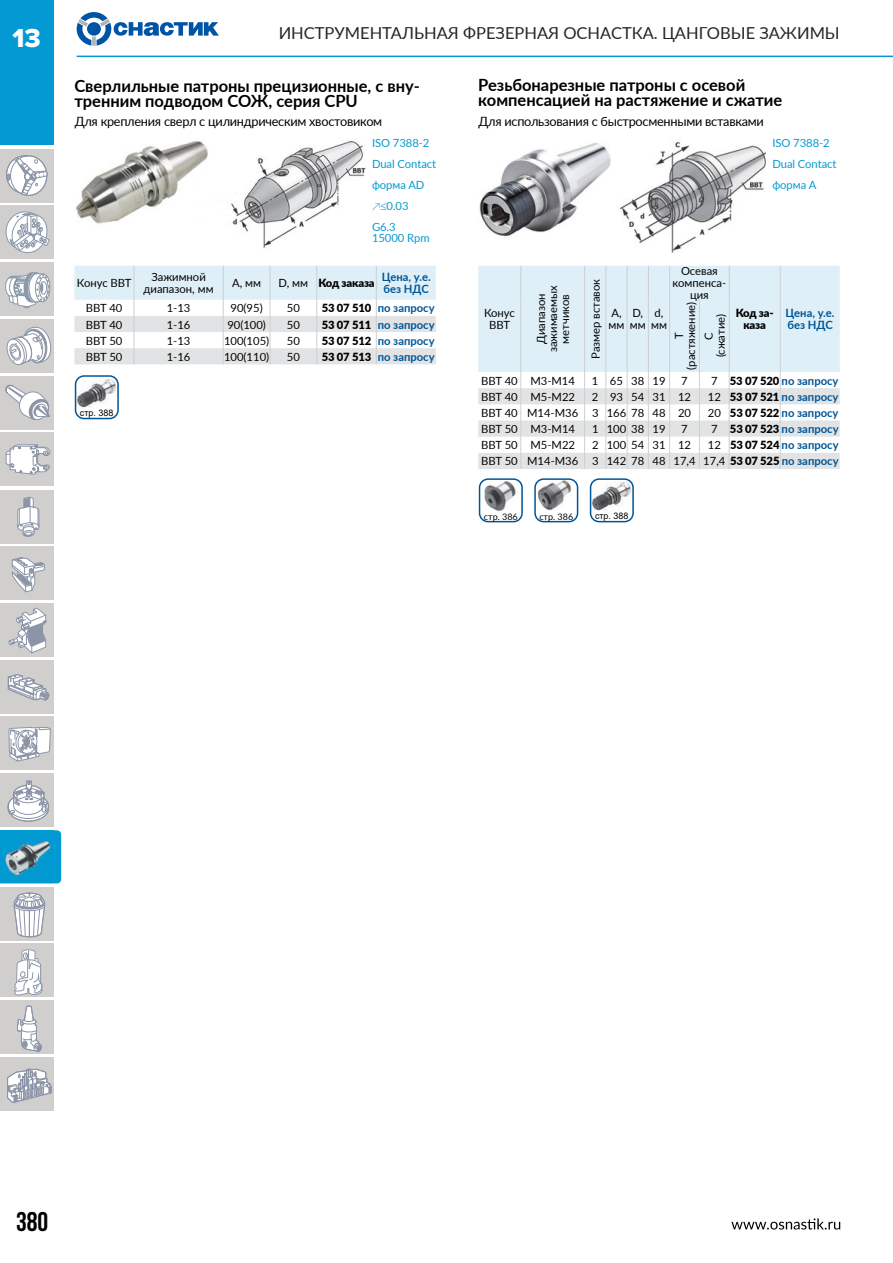
<style>
.page{position:relative;width:893px;height:1263px;background:#fff}
.page>*{position:absolute;margin:0;border:0;box-sizing:border-box;transform-origin:0 0}
.t1{font:700 27px "Bebas Neue";color:#000}
.t2{font:27px "Proxima Nova Extrabld";color:#fff}
.t3{font:700 16.5px/15px "Lato";color:#000}
.t4{font:16.5px "Lato";color:#272524}
.t5{font:12.75px "Lato";letter-spacing:-.02em;color:#000}
.t6{font:11.25px/12px "Lato";color:#000;text-align:center}
.t7{font:700 11.25px/12px "Lato";color:#005597}
.t8{font:11.25px/21px "Lato";letter-spacing:-.005em;color:#0399d2}
.t9{font:900 11.25px/12px "Lato";letter-spacing:-.015em;color:#000;text-align:center}
.t10{font:9px "Arial";color:#000}
.t11{font:9px "Lato";color:#000}
.s1{font-weight:300}
.s2{font-weight:400}
.s3{font-weight:900;color:#000}
.s4{font-weight:400;color:#000}
.s5{font-weight:900}
.s6{font-weight:700;color:#005597}
</style>
<div class="page">
<svg style="left:731px;top:1218px;width:109px;height:11px"></svg>
<div style="left:0;top:0;width:53px;height:145px;background:#0399d2"></div>
<div style="left:0;top:149px;width:53px;height:53px;background:#d0cfce"></div>
<svg style="left:77px;top:12px;width:142px;height:34px"></svg>
<svg style="left:6px;top:155px;width:42px;height:41px"></svg>
<svg style="left:0;top:830px;width:61px;height:53px"></svg>
<div style="left:0;top:206px;width:53px;height:53px;background:#d0cfce"></div>
<div style="left:0;top:263px;width:53px;height:53px;background:#d0cfce"></div>
<div style="left:0;top:319px;width:53px;height:53px;background:#d0cfce"></div>
<div style="left:0;top:376px;width:53px;height:53px;background:#d0cfce"></div>
<div style="left:0;top:433px;width:53px;height:53px;background:#d0cfce"></div>
<div style="left:0;top:490px;width:53px;height:53px;background:#d0cfce"></div>
<div style="left:0;top:547px;width:53px;height:53px;background:#d0cfce"></div>
<div style="left:0;top:603px;width:53px;height:53px;background:#d0cfce"></div>
<div style="left:0;top:660px;width:53px;height:53px;background:#d0cfce"></div>
<div style="left:0;top:717px;width:53px;height:53px;background:#d0cfce"></div>
<div style="left:0;top:773px;width:53px;height:54px;background:#d0cfce"></div>
<div style="left:0;top:887px;width:53px;height:53px;background:#d0cfce"></div>
<div style="left:0;top:944px;width:53px;height:53px;background:#d0cfce"></div>
<div style="left:0;top:1000px;width:53px;height:54px;background:#d0cfce"></div>
<div style="left:0;top:1057px;width:53px;height:53px;background:#d0cfce"></div>
<svg style="left:14px;top:893px;width:31px;height:44px"></svg>
<svg style="left:14px;top:949px;width:28px;height:47px"></svg>
<svg style="left:17px;top:1005px;width:25px;height:47px"></svg>
<svg style="left:7px;top:1069px;width:45px;height:34px"></svg>
<svg style="left:2px;top:211px;width:49px;height:97px"></svg>
<svg style="left:6px;top:326px;width:46px;height:39px"></svg>
<svg style="left:5px;top:384px;width:49px;height:39px"></svg>
<svg style="left:6px;top:444px;width:44px;height:30px"></svg>
<svg style="left:17px;top:497px;width:23px;height:40px"></svg>
<svg style="left:12px;top:558px;width:33px;height:34px"></svg>
<hr style="left:77px;top:56px;width:816px;height:1px;background:#0399d2">
<svg style="left:9px;top:608px;width:38px;height:45px"></svg>
<svg style="left:8px;top:674px;width:43px;height:87px"></svg>
<svg style="left:8px;top:781px;width:41px;height:40px"></svg>
<img style="left:0;top:831px;width:53px;height:51px">
<svg style="left:74px;top:266px;width:362px;height:98px"></svg>
<img style="left:231px;top:141px;width:135px;height:107px">
<img style="left:76px;top:141px;width:132px;height:83px">
<svg style="left:478px;top:266px;width:362px;height:203px"></svg>
<hr style="left:521px;top:266px;width:1px;height:34px;background:#cdcfd0">
<hr style="left:521px;top:300px;width:1px;height:72px;background:#cdcfd0">
<hr style="left:584px;top:266px;width:1px;height:34px;background:#cdcfd0">
<hr style="left:584px;top:300px;width:1px;height:72px;background:#cdcfd0">
<hr style="left:606px;top:266px;width:1px;height:34px;background:#cdcfd0">
<hr style="left:606px;top:300px;width:1px;height:72px;background:#cdcfd0">
<hr style="left:627px;top:266px;width:1px;height:34px;background:#cdcfd0">
<hr style="left:627px;top:300px;width:1px;height:72px;background:#cdcfd0">
<hr style="left:648px;top:266px;width:1px;height:34px;background:#cdcfd0">
<hr style="left:669px;top:266px;width:1px;height:34px;background:#cdcfd0">
<hr style="left:648px;top:300px;width:1px;height:72px;background:#cdcfd0">
<hr style="left:669px;top:300px;width:1px;height:72px;background:#cdcfd0">
<hr style="left:729px;top:266px;width:1px;height:34px;background:#cdcfd0">
<hr style="left:729px;top:300px;width:1px;height:72px;background:#cdcfd0">
<hr style="left:780px;top:266px;width:1px;height:34px;background:#cdcfd0">
<hr style="left:780px;top:300px;width:1px;height:72px;background:#cdcfd0">
<img style="left:619px;top:141px;width:147px;height:112px">
<img style="left:479px;top:143px;width:132px;height:94px">
<img style="left:76px;top:378px;width:40px;height:30px">
<div style="left:75px;top:375px;width:44px;height:44px;border:2px solid #005597;border-radius:9px"></div>
<img style="left:593px;top:481px;width:38px;height:30px">
<div style="left:590px;top:478px;width:44px;height:44px;border:2px solid #005597;border-radius:9px"></div>
<img style="left:482px;top:481px;width:38px;height:30px">
<div style="left:479px;top:478px;width:44px;height:44px;border:2px solid #005597;border-radius:9px"></div>
<img style="left:537px;top:479px;width:41px;height:31px">
<div style="left:534px;top:478px;width:44px;height:44px;border:2px solid #005597;border-radius:9px"></div>
<h1 class="t2" style="left:12px;top:22px;width:30px">13</h1>
<h2 class="t4" style="left:279px;top:23px;width:563px">ИНСТРУМЕНТАЛЬНАЯ ФРЕЗЕРНАЯ ОСНАСТКА. ЦАНГОВЫЕ ЗАЖИМЫ</h2>
<h2 class="t3" style="left:478px;top:77px;width:306px">Резьбонарезные патроны с осевой компенcацией на растяжение и сжатие</h2>
<h2 class="t3" style="left:74px;top:78px;width:347px">Сверлильные патроны прецизионные, с вну&shy;тренним подводом СОЖ, серия CPU</h2>
<p class="t8" style="left:372px;top:133px;width:66px">ISO 7388-2<br>Dual Contact форма AD <span class="s1">↗</span>≤0.03<br>G6.3</p>
<p class="t8" style="left:372px;top:227px;width:59px">15000 Rpm</p>
<p class="t5" style="left:75px;top:114px;width:309px">Для крепления сверл с цилиндрическим хвостовиком</p>
<p class="t5" style="left:478px;top:114px;width:287px">Для использования с быстросменными вставками</p>
<p class="t8" style="left:772px;top:133px;width:66px">ISO 7388-2<br>Dual Contact форма A</p>
<p class="t6" style="left:77px;top:277px;width:56px">Конус BBT</p>
<p class="t6" style="left:144px;top:271px;width:71px">Зажимной диапазон, мм</p>
<p class="t6" style="left:232px;top:277px;width:30px">A, мм</p>
<p class="t9" style="left:279px;top:277px;width:98px"><span class="s2">D, мм</span> Код заказа</p>
<p class="t7" style="left:382px;top:271px;width:50px">Цена, у.е. без НДС</p>
<p class="t6" style="left:86px;top:302px;width:38px">BBT 40</p>
<p class="t6" style="left:167px;top:302px;width:25px">1-13</p>
<p class="t6" style="left:231px;top:302px;width:34px">90(95)</p>
<p class="t6" style="left:287px;top:302px;width:15px">50</p>
<p class="t7" style="left:322px;top:302px;width:114px"><span class="s3">53 07 510</span> по запросу</p>
<p class="t6" style="left:86px;top:318px;width:38px">BBT 40</p>
<p class="t6" style="left:167px;top:318px;width:25px">1-16</p>
<p class="t6" style="left:227px;top:318px;width:40px">90(100)</p>
<p class="t6" style="left:287px;top:318px;width:15px">50</p>
<p class="t7" style="left:322px;top:318px;width:114px"><span class="s3">53 07 511</span> по запросу</p>
<p class="t6" style="left:86px;top:334px;width:38px">BBT 50</p>
<p class="t6" style="left:167px;top:334px;width:25px">1-13</p>
<p class="t6" style="left:224px;top:334px;width:47px">100(105)</p>
<p class="t6" style="left:287px;top:334px;width:15px">50</p>
<p class="t7" style="left:322px;top:334px;width:114px"><span class="s3">53 07 512</span> по запросу</p>
<p class="t6" style="left:86px;top:351px;width:38px">BBT 50</p>
<p class="t6" style="left:167px;top:351px;width:25px">1-16</p>
<p class="t6" style="left:224px;top:351px;width:47px">100(110)</p>
<p class="t6" style="left:287px;top:351px;width:15px">50</p>
<p class="t7" style="left:322px;top:351px;width:114px"><span class="s3">53 07 513</span> по запросу</p>
<p class="t10" style="left:80px;top:406px;width:35px">стр. 388</p>
<p class="t6" style="left:484px;top:307px;width:32px">Конус<br>BBT</p>
<p class="t6" style="left:673px;top:265px;width:55px">Осевая компенса&shy;ция</p>
<p class="t6" style="left:535px;top:352px;width:69px;rotate:-90deg">Диапазон зажимаемых метчиков</p>
<p class="t6" style="left:590px;top:359px;width:82px;rotate:-90deg">Размер вставок</p>
<p class="t6" style="left:673px;top:369px;width:69px;rotate:-90deg">T (растяжение)</p>
<p class="t6" style="left:609px;top:307px;width:17px;text-align:left">A, мм</p>
<p class="t6" style="left:630px;top:307px;width:17px;text-align:left">D, мм</p>
<p class="t6" style="left:651px;top:307px;width:17px">d, мм</p>
<p class="t6" style="left:703px;top:357px;width:45px;rotate:-90deg">С (сжатие)</p>
<p class="t9" style="left:736px;top:307px;width:40px">Код за&shy;каза</p>
<p class="t7" style="left:786px;top:307px;width:50px">Цена, у.е. без НДС</p>
<p class="t6" style="left:481px;top:374px;width:95px">BBT 40 М3-М14</p>
<p class="t6" style="left:592px;top:374px;width:75px">1 65 38 19</p>
<p class="t6" style="left:681px;top:374px;width:8px">7</p>
<p class="t7" style="left:711px;top:374px;width:129px"><span class="s4">7</span> <span class="s3">53 07 520</span> по запросу</p>
<p class="t6" style="left:481px;top:391px;width:95px">BBT 40 М5-М22</p>
<p class="t6" style="left:592px;top:391px;width:101px">2 93 54 31 12</p>
<p class="t7" style="left:708px;top:391px;width:132px"><span class="s4">12</span> <span class="s3">53 07 521</span> по запросу</p>
<p class="t6" style="left:481px;top:407px;width:211px">BBT 40 М14-М36 3 166 78 48 20</p>
<p class="t7" style="left:708px;top:407px;width:132px"><span class="s4">20</span> <span class="s3">53 07 522</span> по запросу</p>
<p class="t6" style="left:481px;top:423px;width:95px">BBT 50 М3-М14</p>
<p class="t6" style="left:592px;top:423px;width:75px">1 100 38 19</p>
<p class="t6" style="left:681px;top:423px;width:8px">7</p>
<p class="t7" style="left:711px;top:423px;width:129px"><span class="s4">7</span> <span class="s3">53 07 523</span> по запросу</p>
<p class="t6" style="left:481px;top:439px;width:95px">BBT 50 М5-М22</p>
<p class="t6" style="left:592px;top:439px;width:101px">2 100 54 31 12</p>
<p class="t6" style="left:481px;top:437px;width:359px;line-height:16.2px;text-align:right">12 <span class="s5">53 07 524</span> <span class="s6">по запросу<br></span>BBT 50 М14-М36 3 142 78 48 17,4 17,4 <span class="s5">53 07 525</span> <span class="s6">по запросу</span></p>
<p class="t11" style="left:484px;top:511px;width:35px">стр. 386</p>
<p class="t11" style="left:539px;top:511px;width:35px">стр. 386</p>
<p class="t10" style="left:595px;top:509px;width:35px">стр. 388</p>
<h1 class="t1" style="left:16px;top:1207px;width:34px">380</h1>
</div>
